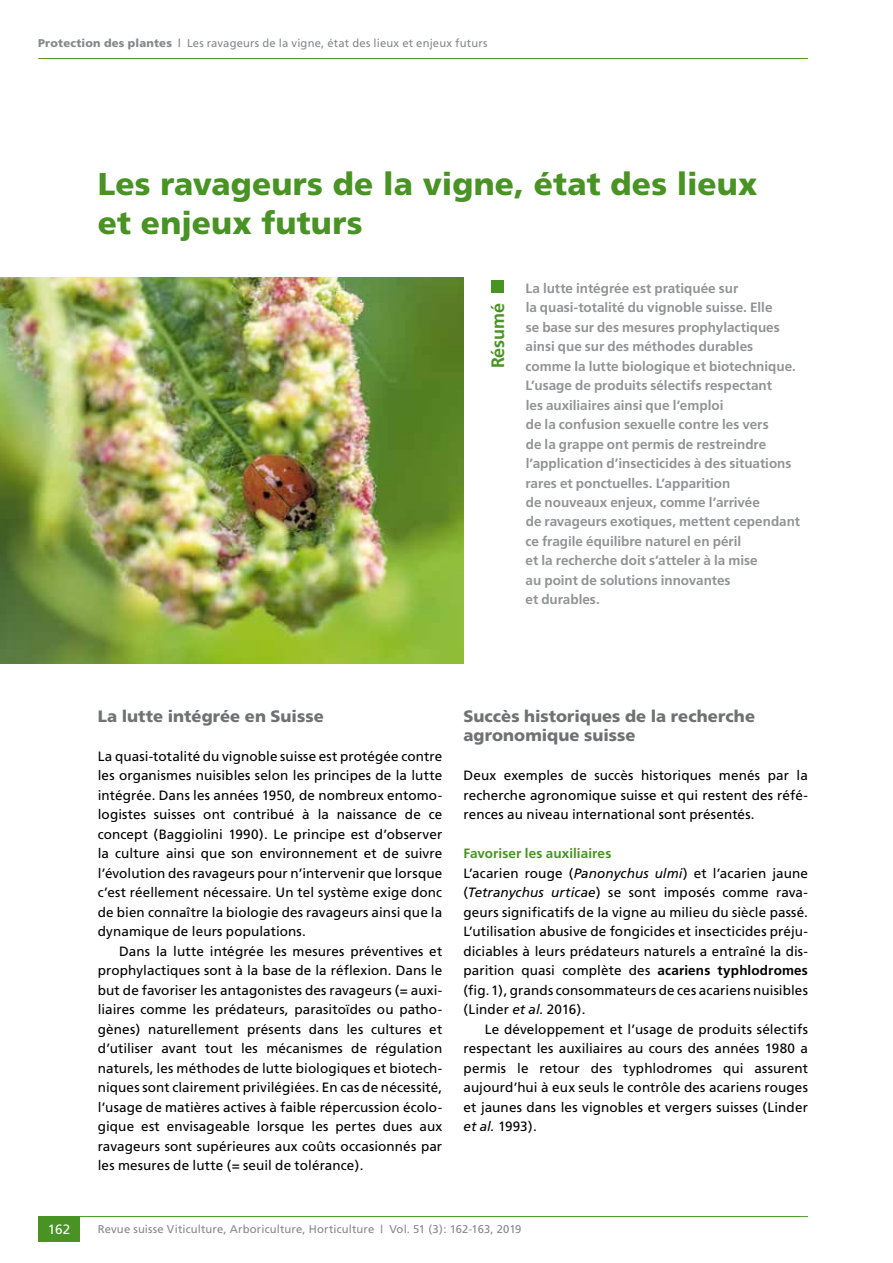
<style>
.page{position:relative;width:893px;height:1263px;background:#fff}
.page>*{position:absolute;margin:0;border:0;box-sizing:border-box;transform-origin:0 0}
.t1{font:900 31.5px/39px "Frutiger";letter-spacing:.005em;color:#489324}
.t2{font:700 18px "Frutiger";letter-spacing:-.005em;color:#489324}
.t3{font:900 16.5px/19.5px "Frutiger";letter-spacing:.005em;color:#707172}
.t4{font:13.5px/19.5px "Frutiger";letter-spacing:.005em;color:#000;text-align:justify}
.t5{font:700 13.5px/19.5px "Frutiger";color:#929395}
.t6{font:13.5px "Frutiger";color:#fff}
.t7{font:11.25px "Frutiger";letter-spacing:.015em;color:#87888a}
.s1{font-weight:900}
.s2{font-weight:700}
.s3{font-weight:700;color:#489324}
.s4{font-style:italic}
</style>
<div class="page">
<hr style="left:38px;top:1216px;width:770px;height:1px;background:#489324">
<div style="left:38px;top:1216px;width:42px;height:26px;background:#489324"></div>
<img style="left:0;top:278px;width:463px;height:385px">
<div style="left:491px;top:280px;width:13px;height:13px;background:#489324"></div>
<hr style="left:38px;top:58px;width:770px;height:1px;background:#489324">
<p class="t7" style="left:38px;top:37px;width:451px"><span class="s1">Protection des plantes</span> <span class="s2">|</span> Les ravageurs de la vigne, état des lieux et enjeux futurs</p>
<h1 class="t1" style="left:98px;top:164px;width:661px">Les ravageurs de la vigne, état des lieux et enjeux futurs</h1>
<h2 class="t2" style="left:487px;top:368px;width:67px;rotate:-90deg">Résumé</h2>
<p class="t5" style="left:525px;top:278px;width:276px">La lutte intégrée est pratiquée sur<br>la quasi-totalité du vignoble suisse. Elle<br>se base sur des mesures prophylactiques ainsi que sur des méthodes durables comme la lutte biologique et biotechnique.<br>L’usage de produits sélectifs respectant<br>les auxiliaires ainsi que l’emploi<br>de la confusion sexuelle contre les vers<br>de la grappe ont permis de restreindre l’application d’insecticides à des situations rares et ponctuelles. L’apparition<br>de nouveaux enjeux, comme l’arrivée<br>de ravageurs exotiques, mettent cependant ce fragile équilibre naturel en péril<br>et la recherche doit s’atteler à la mise<br>au point de solutions innovantes<br>et durables.</p>
<p class="t3" style="left:98px;top:706px;width:227px">La lutte intégrée en Suisse</p>
<p class="t4" style="left:98px;top:746px;width:346px">La quasi-totalité du vignoble suisse est protégée contre les organismes nuisibles selon les principes de la lutte intégrée. Dans les années 1950, de nombreux entomo&shy;logistes suisses ont contribué à la naissance de ce concept (Baggiolini 1990). Le principe est d’observer la culture ainsi que son environnement et de suivre l’évolution des ravageurs pour n’intervenir que lorsque c’est réellement nécessaire. Un tel système exige donc de bien connaître la biologie des ravageurs ainsi que la dynamique de leurs populations.</p>
<p class="t4" style="left:98px;top:941px;width:346px;text-indent:21px">Dans la lutte intégrée les mesures préventives et prophylactiques sont à la base de la réflexion. Dans le but de favoriser les antagonistes des ravageurs (= auxi&shy;liaires comme les prédateurs, parasitoïdes ou patho&shy;gènes) naturellement présents dans les cultures et d’utiliser avant tout les mécanismes de régulation naturels, les méthodes de lutte biologiques et biotech&shy;niques sont clairement privilégiées. En cas de nécessité, l’usage de matières actives à faible répercussion écolo&shy;gique est envisageable lorsque les pertes dues aux ravageurs sont supérieures aux coûts occasionnés par les mesures de lutte (= seuil de tolérance).</p>
<p class="t3" style="left:463px;top:706px;width:293px">Succès historiques de la recherche agronomique suisse</p>
<p class="t4" style="left:463px;top:765px;width:346px">Deux exemples de succès historiques menés par la recherche agronomique suisse et qui restent des réfé&shy;rences au niveau international sont présentés.</p>
<p class="t4" style="left:463px;top:843px;width:346px;text-align:left"><span class="s3">Favoriser les auxiliaires<br></span>L’acarien rouge (<span class="s4">Panonychus ulmi</span>) et l’acarien jaune (<span class="s4">Tetranychus urticae</span>) se sont imposés comme rava&shy;geurs significatifs de la vigne au milieu du siècle passé.<br>L’utilisation abusive de fongicides et insecticides préju&shy;diciables à leurs prédateurs naturels a entraîné la dis&shy;parition quasi complète des <span class="s2">acariens typhlodromes </span>(fig.1), grands consommateurs de ces acariens nuisibles (Linder <span class="s4">et al.</span> 2016).</p>
<p class="t4" style="left:463px;top:1019px;width:346px;text-indent:21px">Le développement et l’usage de produits sélectifs respectant les auxiliaires au cours des années 1980 a permis le retour des typhlodromes qui assurent aujourd’hui à eux seuls le contrôle des acariens rouges et jaunes dans les vignobles et vergers suisses (Linder <span class="s4">et al.</span> 1993).</p>
<p class="t6" style="left:48px;top:1221px;width:24px">162</p>
<p class="t7" style="left:98px;top:1223px;width:425px">Revue suisse Viticulture, Arboriculture, Horticulture | Vol. 51 (3): 162-163, 2019</p>
</div>
